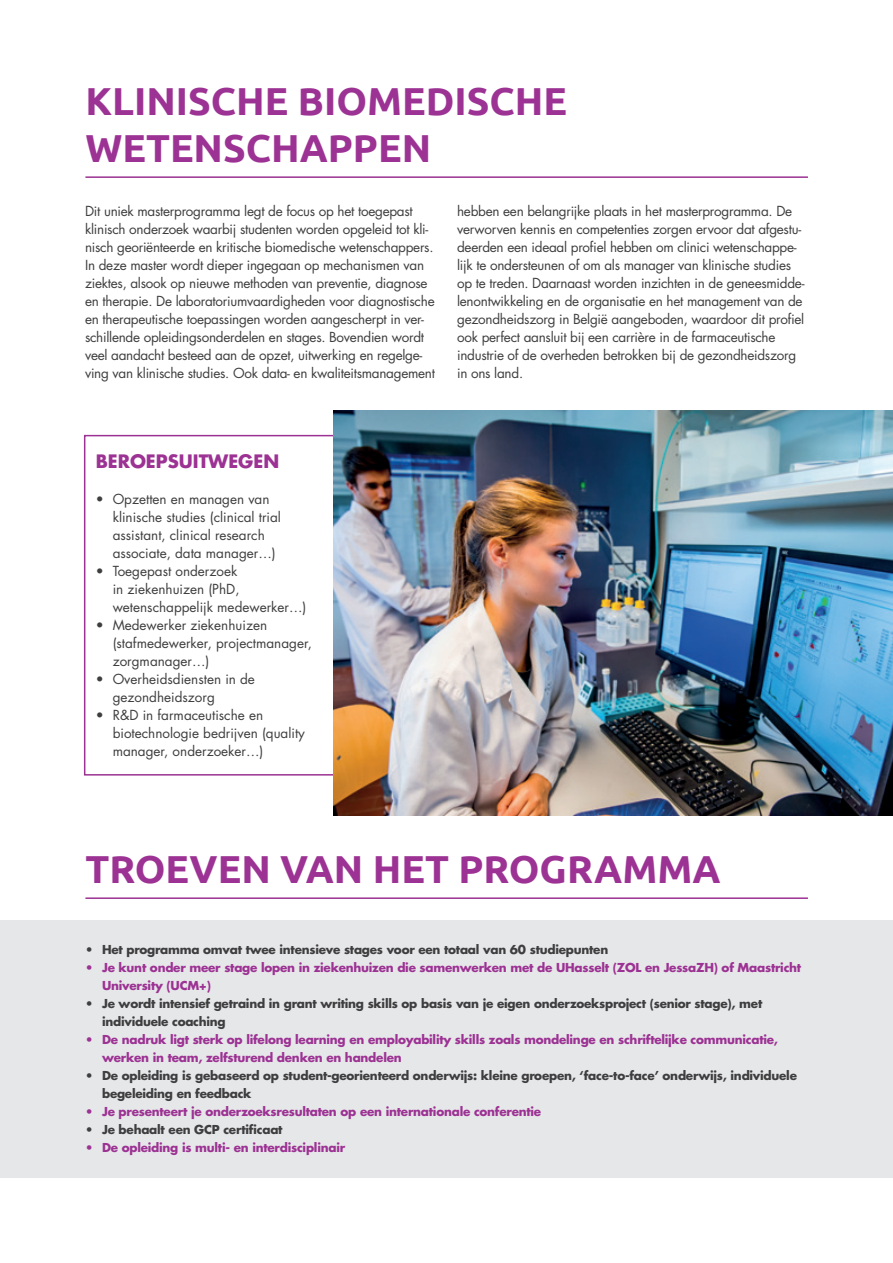
<style>
.page{position:relative;width:893px;height:1263px;background:#fff}
.page>*{position:absolute;margin:0;border:0;box-sizing:border-box;transform-origin:0 0}
.t1{font:700 39px "Ubuntu";color:#9c3293}
.Body{font:700 18px "Futura Std";color:#9c3293}
.Body-2{font:13.5px/18px "Futura Std";letter-spacing:-.02em;color:#3e3e3f}
.Body-3{font:13.5px/18px "Futura Std";color:#3e3e3f}
.t2{font:700 12px/18px "Futura Std";letter-spacing:-.02em;color:#9c3293}
.t3{font:700 12px/18px "Futura Std";letter-spacing:-.02em;color:#3e3e3f}
</style>
<div class="page">
<hr style="left:85px;top:176px;width:723px;height:2px;background:#9c3293">
<hr style="left:85px;top:897px;width:723px;height:2px;background:#9c3293">
<img style="left:333px;top:410px;width:560px;height:406px">
<div style="left:0;top:921px;width:893px;height:257px;background:#e6e7e9"></div>
<p class="t1" style="left:85px;top:78px;width:483px">KLINISCHE BIOMEDISCHE</p>
<p class="t1" style="left:85px;top:125px;width:347px">WETENSCHAPPEN</p>
<p class="Body-2" style="left:85px;top:202px;width:351px">Dit uniek masterprogramma legt de focus op het toegepast klinisch onderzoek waarbij studenten worden opgeleid tot kli&shy;nisch georiënteerde en kritische biomedische wetenschappers.<br>In deze master wordt dieper ingegaan op mechanismen van ziektes, alsook op nieuwe methoden van preventie, diagnose en therapie. De laboratoriumvaardigheden voor diagnostische en therapeutische toepassingen worden aangescherpt in ver&shy;schillende opleidingsonderdelen en stages. Bovendien wordt veel aandacht besteed aan de opzet, uitwerking en regelge&shy;ving van klinische studies. Ook data- en kwaliteitsmanagement</p>
<p class="Body-2" style="left:457px;top:202px;width:349px">hebben een belangrijke plaats in het masterprogramma. De verworven kennis en competenties zorgen ervoor dat afgestu&shy;deerden een ideaal profiel hebben om clinici wetenschappe&shy;lijk te ondersteunen of om als manager van klinische studies op te treden. Daarnaast worden inzichten in de geneesmidde&shy;lenontwikkeling en de organisatie en het management van de gezondheidszorg in België aangeboden, waardoor dit profiel ook perfect aansluit bij een carrière in de farmaceutische industrie of de overheden betrokken bij de gezondheidszorg in ons land.</p>
<p class="Body" style="left:96px;top:449px;width:185px">BEROEPSUITWEGEN</p>
<p class="Body-3" style="left:113px;top:490px;width:170px;text-indent:-17px">• Opzetten en managen van klinische studies (clinical trial assistant, clinical research associate, data manager…)</p>
<p class="Body-3" style="left:113px;top:562px;width:195px;text-indent:-17px">• Toegepast onderzoek<br>in ziekenhuizen (PhD, wetenschappelijk medewerker…)</p>
<p class="Body-3" style="left:113px;top:616px;width:201px;text-indent:-17px">• Medewerker ziekenhuizen (stafmedewerker, projectmanager, zorgmanager…)</p>
<p class="Body-3" style="left:113px;top:670px;width:144px;text-indent:-17px">• Overheidsdiensten in de gezondheidszorg</p>
<p class="Body-3" style="left:113px;top:706px;width:194px;text-indent:-17px">• R&amp;D in farmaceutische en biotechnologie bedrijven (quality manager, onderzoeker…)</p>
<p class="t1" style="left:85px;top:846px;width:636px">TROEVEN VAN HET PROGRAMMA</p>
<p class="t3" style="left:85px;top:940px;width:525px">• Het programma omvat twee intensieve stages voor een totaal van 60 studiepunten</p>
<p class="t2" style="left:102px;top:958px;width:701px;text-indent:-17px">• Je kunt onder meer stage lopen in ziekenhuizen die samenwerken met de UHasselt (ZOL en JessaZH) of Maastricht<br>University (UCM+)</p>
<p class="t3" style="left:102px;top:994px;width:662px;text-indent:-17px">• Je wordt intensief getraind in grant writing skills op basis van je eigen onderzoeksproject (senior stage), met individuele coaching</p>
<p class="t2" style="left:102px;top:1030px;width:677px;text-indent:-17px">• De nadruk ligt sterk op lifelong learning en employability skills zoals mondelinge en schriftelijke communicatie, werken in team, zelfsturend denken en handelen</p>
<p class="t3" style="left:102px;top:1066px;width:696px;text-indent:-17px">• De opleiding is gebaseerd op student-georienteerd onderwijs: kleine groepen, ‘face-to-face’ onderwijs, individuele begeleiding en feedback</p>
<p class="t2" style="left:85px;top:1102px;width:458px">• Je presenteert je onderzoeksresultaten op een internationale conferentie</p>
<p class="t3" style="left:85px;top:1120px;width:199px">• Je behaalt een GCP certificaat</p>
<p class="t2" style="left:85px;top:1138px;width:262px">• De opleiding is multi- en interdisciplinair</p>
</div>
